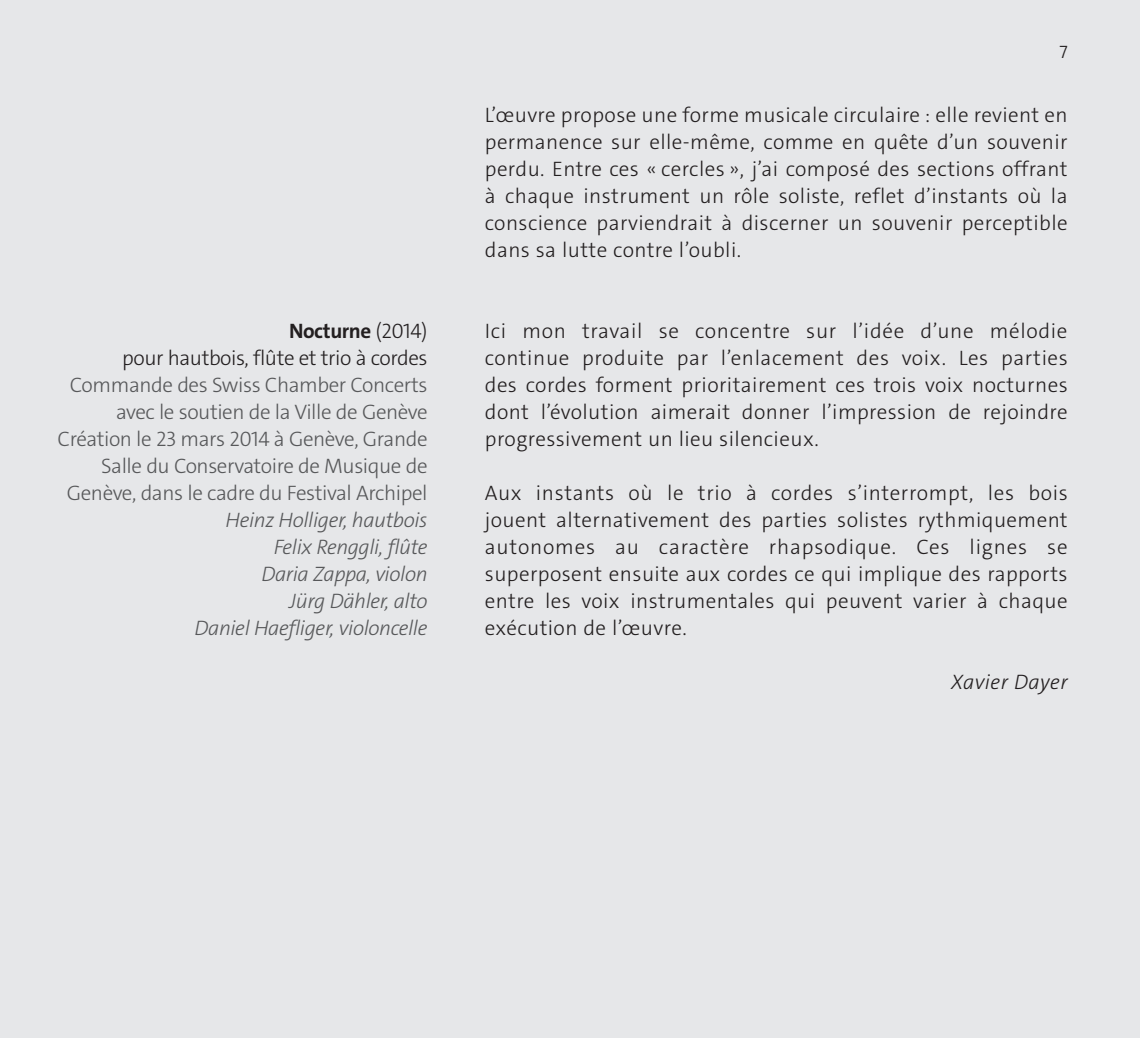
<style>
.page{position:relative;width:1140px;height:1038px;background:#fff}
.page>*{position:absolute;margin:0;border:0;box-sizing:border-box;transform-origin:0 0}
.t1{font:300 21px/27px "The Sans C4 s";letter-spacing:.02em;color:#231f20;text-align:justify}
.t2{font:300 21px/27px "The Sans C4 s";letter-spacing:-.02em;color:#57585a;text-align:right}
.t3{font:italic 300 21px "The Sans C4 s";letter-spacing:-.02em;color:#57585a}
.t4{font:300 21px "The Sans C4 s";letter-spacing:-.02em;color:#231f20}
.t5{font:700 21px "The Sans C4 s";letter-spacing:-.02em;color:#231f20}
.t6{font:italic 300 21px "The Sans C4 s";letter-spacing:.02em;color:#231f20}
.t7{font:300 18px "The Sans C4 s";color:#231f20}
.s1{font-weight:300}
</style>
<div class="page">
<div style="left:0;top:0;width:1140px;height:1037px;background:#e6e7e9"></div>
<p class="t5" style="left:289px;top:317px;width:140px">Nocturne <span class="s1">(2014)</span></p>
<p class="t4" style="left:122px;top:344px;width:307px">pour hautbois, flûte et trio à cordes</p>
<p class="t2" style="left:70px;top:372px;width:359px">Commande des Swiss Chamber Concerts avec le soutien de la Ville de Genève</p>
<p class="t2" style="left:58px;top:426px;width:371px">Création le 23 mars 2014 à Genève, Grande<br>Salle du Conservatoire de Musique de<br>Genève, dans le cadre du Festival Archipel</p>
<p class="t3" style="left:226px;top:506px;width:203px">Heinz Holliger, hautbois</p>
<p class="t3" style="left:274px;top:533px;width:155px">Felix Renggli, flûte</p>
<p class="t3" style="left:261px;top:560px;width:168px">Daria Zappa, violon</p>
<p class="t3" style="left:289px;top:587px;width:140px">Jürg Dähler, alto</p>
<p class="t3" style="left:194px;top:614px;width:234px">Daniel Haefliger, violoncelle</p>
<p class="t7" style="left:1059px;top:40px;width:10px">7</p>
<p class="t1" style="left:485px;top:102px;width:584px">L’œuvre propose une forme musicale circulaire : elle revient en permanence sur elle-même, comme en quête d’un souvenir perdu. Entre ces « cercles », j’ai composé des sections offrant à chaque instrument un rôle soliste, reflet d’instants où la conscience parviendrait à discerner un souvenir perceptible dans sa lutte contre l’oubli.</p>
<p class="t1" style="left:485px;top:318px;width:584px">Ici mon travail se concentre sur l’idée d’une mélodie continue produite par l’enlacement des voix. Les parties des cordes forment prioritairement ces trois voix nocturnes dont l’évolution aimerait donner l’impression de rejoindre progressivement un lieu silencieux.</p>
<p class="t1" style="left:485px;top:480px;width:584px">Aux instants où le trio à cordes s’interrompt, les bois jouent alternativement des parties solistes rythmiquement autonomes au caractère rhapsodique. Ces lignes se superposent ensuite aux cordes ce qui implique des rapports entre les voix instrumentales qui peuvent varier à chaque exécution de l’œuvre.</p>
<p class="t6" style="left:951px;top:668px;width:118px">Xavier Dayer</p>
</div>
